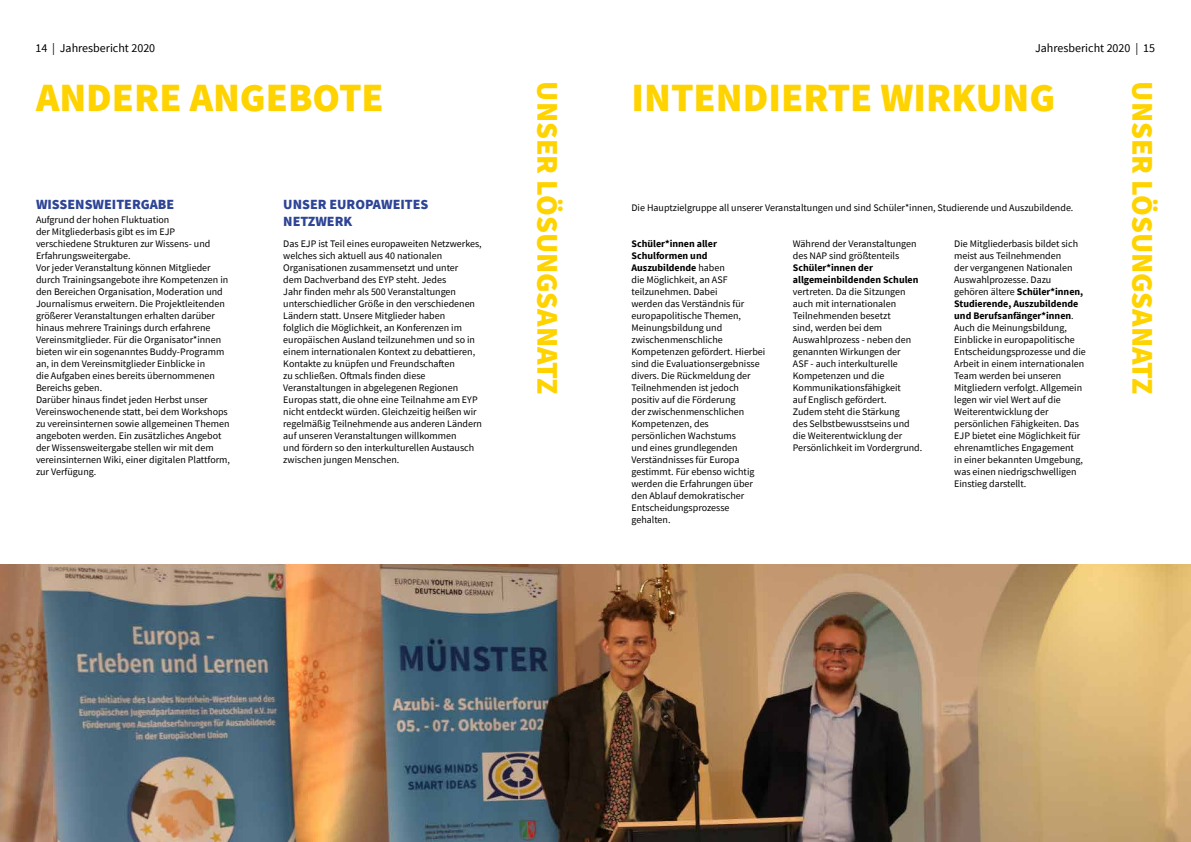
<style>
.page{position:relative;width:1191px;height:842px;background:#fff}
.page>*{position:absolute;margin:0;border:0;box-sizing:border-box;transform-origin:0 0}
.t1{font:900 40px "Source Sans Pro";color:#ffd300}
.t2{font:900 30px "Source Sans Pro";color:#ffd300}
.t3{font:900 14px/16.8px "Source Sans Pro";color:#2e4496}
.t4{font:12px "Source Sans Pro";color:#000}
.t5{font:10px/12px "Source Sans Pro";color:#000}
.t6{font:700 10px/12px "Source Sans Pro";color:#000}
.s1{font-weight:700}
</style>
<div class="page">
<img style="left:0;top:564px;width:1191px;height:278px">
<p class="t4" style="left:35px;top:41px;width:121px">14 | Jahresbericht 2020</p>
<p class="t4" style="left:1035px;top:41px;width:121px">Jahresbericht 2020 | 15</p>
<h1 class="t1" style="left:36px;top:70px;width:349px">ANDERE ANGEBOTE</h1>
<h3 class="t3" style="left:36px;top:196px;width:140px">WISSENSWEITERGABE</h3>
<p class="t5" style="left:36px;top:213px;width:195px">Aufgrund der hohen Fluktuation<br>der Mitgliederbasis gibt es im EJP verschiedene Strukturen zur Wissens- und Erfahrungsweitergabe.<br>Vor jeder Veranstaltung können Mitglieder durch Trainingsangebote ihre Kompetenzen in den Bereichen Organisation, Moderation und Journalismus erweitern. Die Projektleitenden größerer Veranstaltungen erhalten darüber hinaus mehrere Trainings durch erfahrene Vereinsmitglieder. Für die Organisator*innen bieten wir ein sogenanntes Buddy-Programm an, in dem Vereinsmitglieder Einblicke in<br>die Aufgaben eines bereits übernommenen Bereichs geben.<br>Darüber hinaus findet jeden Herbst unser Vereinswochenende statt, bei dem Workshops zu vereinsinternen sowie allgemeinen Themen angeboten werden. Ein zusätzliches Angebot der Wissensweitergabe stellen wir mit dem vereinsinternen Wiki, einer digitalen Plattform, zur Verfügung.</p>
<h3 class="t3" style="left:283px;top:196px;width:147px">UNSER EUROPAWEITES<br>NETZWERK</h3>
<p class="t5" style="left:283px;top:237px;width:200px">Das EJP ist Teil eines europaweiten Netzwerkes, welches sich aktuell aus 40 nationalen Organisationen zusammensetzt und unter<br>dem Dachverband des EYP steht. Jedes<br>Jahr finden mehr als 500 Veranstaltungen unterschiedlicher Größe in den verschiedenen Ländern statt. Unsere Mitglieder haben<br>folglich die Möglichkeit, an Konferenzen im europäischen Ausland teilzunehmen und so in einem internationalen Kontext zu debattieren, Kontakte zu knüpfen und Freundschaften<br>zu schließen. Oftmals finden diese Veranstaltungen in abgelegenen Regionen Europas statt, die ohne eine Teilnahme am EYP nicht entdeckt würden. Gleichzeitig heißen wir regelmäßig Teilnehmende aus anderen Ländern auf unseren Veranstaltungen willkommen<br>und fördern so den interkulturellen Austausch zwischen jungen Menschen.</p>
<h2 class="t2" style="left:568px;top:81px;width:314px;rotate:90deg">UNSER LÖSUNGSANATZ</h2>
<h2 class="t2" style="left:1163px;top:81px;width:314px;rotate:90deg">UNSER LÖSUNGSANATZ</h2>
<h1 class="t1" style="left:631px;top:70px;width:425px">INTENDIERTE WIRKUNG</h1>
<p class="t5" style="left:631px;top:201px;width:443px">Die Hauptzielgruppe all unserer Veranstaltungen und sind Schüler*innen, Studierende und Auszubildende.</p>
<p class="t5" style="left:631px;top:237px;width:135px"><span class="s1">Schüler*innen aller<br>Schulformen und<br>Auszubildende</span> haben<br>die Möglichkeit, an ASF teilzunehmen. Dabei<br>werden das Verständnis für europapolitische Themen,<br>Meinungsbildung und zwischenmenschliche<br>Kompetenzen gefördert. Hierbei sind die Evaluationsergebnisse divers. Die Rückmeldung der<br>Teilnehmenden ist jedoch positiv auf die Förderung<br>der zwischenmenschlichen<br>Kompetenzen, des persönlichen Wachstums<br>und eines grundlegenden<br>Verständnisses für Europa gestimmt. Für ebenso wichtig werden die Erfahrungen über den Ablauf demokratischer<br>Entscheidungsprozesse gehalten.</p>
<p class="t5" style="left:954px;top:237px;width:133px">Die Mitgliederbasis bildet sich meist aus Teilnehmenden<br>der vergangenen Nationalen<br>Auswahlprozesse. Dazu gehören ältere <span class="s1">Schüler*innen,<br>Studierende, Auszubildende und Berufsanfänger*innen</span>.<br>Auch die Meinungsbildung,<br>Einblicke in europapolitische<br>Entscheidungsprozesse und die<br>Arbeit in einem internationalen<br>Team werden bei unseren<br>Mitgliedern verfolgt. Allgemein legen wir viel Wert auf die<br>Weiterentwicklung der persönlichen Fähigkeiten. Das<br>EJP bietet eine Möglichkeit für ehrenamtliches Engagement<br>in einer bekannten Umgebung, was einen niedrigschwelligen<br>Einstieg darstellt.</p>
<p class="t5" style="left:793px;top:237px;width:125px">Während der Veranstaltungen des NAP sind größtenteils</p>
<p class="t6" style="left:793px;top:261px;width:127px">Schüler*innen der allgemeinbildenden Schulen</p>
<p class="t5" style="left:793px;top:285px;width:131px">vertreten. Da die Sitzungen auch mit internationalen<br>Teilnehmenden besetzt<br>sind, werden bei dem<br>Auswahlprozess - neben den genannten Wirkungen der<br>ASF - auch interkulturelle<br>Kompetenzen und die<br>Kommunikationsfähigkeit<br>auf Englisch gefördert.<br>Zudem steht die Stärkung<br>des Selbstbewusstseins und die Weiterentwicklung der<br>Persönlichkeit im Vordergrund.</p>
</div>
